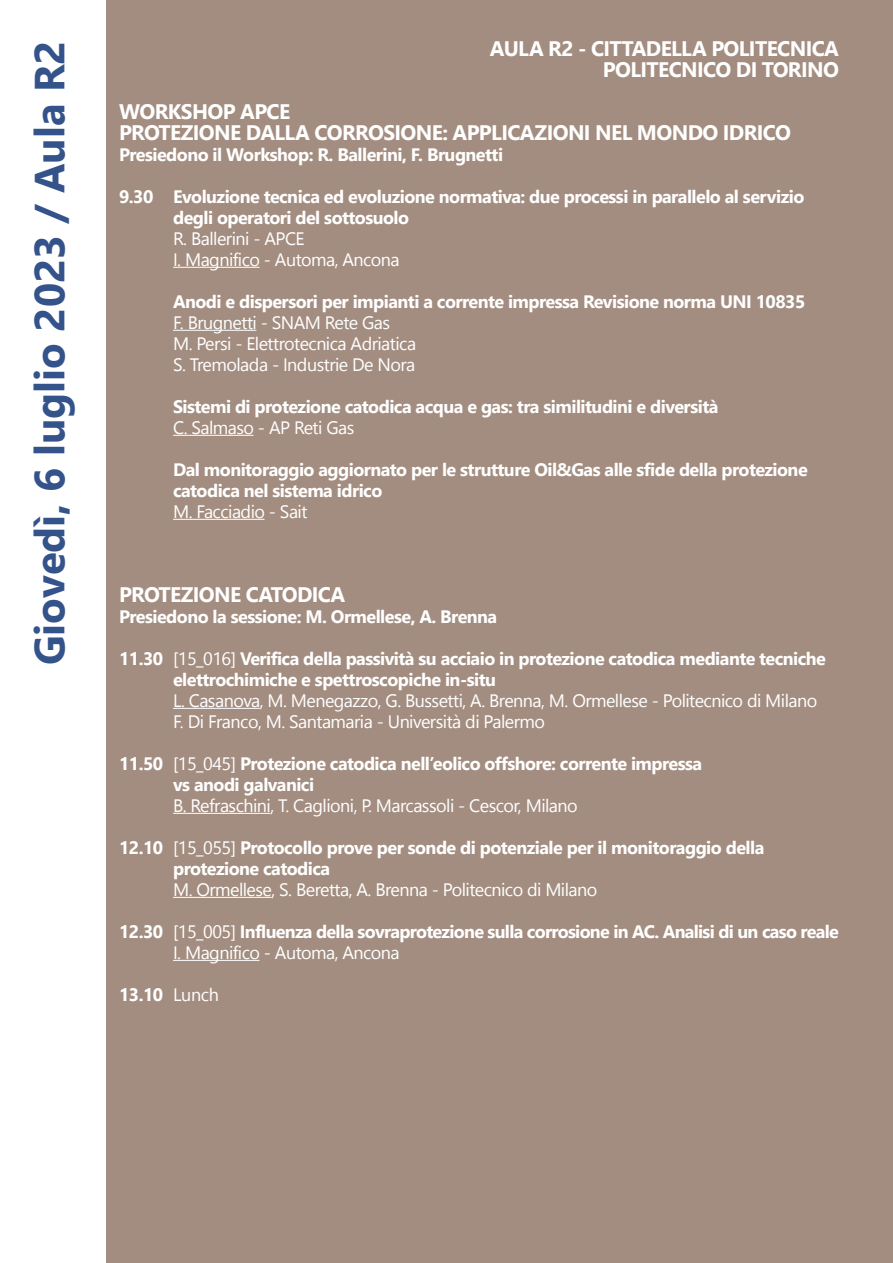
<style>
.page{position:relative;width:893px;height:1263px;background:#fff}
.page>*{position:absolute;margin:0;border:0;box-sizing:border-box;transform-origin:0 0}
.t1{font:700 42px "Nirmala UI";color:#34538a}
.t2{font:700 21px/21px "Nirmala UI";letter-spacing:-.03em;color:#fff;text-align:right}
.t3{font:700 18px/21px "Nirmala UI";letter-spacing:-.03em;color:#fff}
.t4{font:18px/21px "Nirmala UI";letter-spacing:-.03em;color:#fff}
.s1{font-weight:400}
</style>
<div class="page">
<div style="left:105px;top:0;width:788px;height:1263px;background:#a38d80"></div>
<hr style="left:173px;top:267px;width:87px;height:1px;background:#fff">
<hr style="left:173px;top:330px;width:83px;height:1px;background:#fff">
<hr style="left:173px;top:435px;width:81px;height:1px;background:#fff">
<hr style="left:173px;top:519px;width:92px;height:1px;background:#fff">
<hr style="left:173px;top:708px;width:87px;height:1px;background:#fff">
<hr style="left:173px;top:813px;width:97px;height:1px;background:#fff">
<hr style="left:173px;top:897px;width:98px;height:1px;background:#fff">
<hr style="left:173px;top:960px;width:87px;height:1px;background:#fff">
<h1 class="t1" style="left:15px;top:665px;width:626px;rotate:-90deg">Giovedì, 6 luglio 2023 / Aula R2</h1>
<p class="t2" style="left:490px;top:37px;width:351px">AULA R2 - CITTADELLA POLITECNICA<br>POLITECNICO DI TORINO</p>
<p class="t2" style="left:119px;top:100px;width:673px;text-align:left">WORKSHOP APCE<br>PROTEZIONE DALLA CORROSIONE: APPLICAZIONI NEL MONDO IDRICO</p>
<p class="t3" style="left:119px;top:143px;width:386px">Presiedono il Workshop: R. Ballerini, F. Brugnetti</p>
<p class="t3" style="left:173px;top:185px;width:633px;text-indent:-54px">9.30 Evoluzione tecnica ed evoluzione normativa: due processi in parallelo al servizio degli operatori del sottosuolo</p>
<p class="t4" style="left:173px;top:227px;width:228px">R. Ballerini - APCE<br>I. Magnifico - Automa, Ancona</p>
<p class="t3" style="left:173px;top:290px;width:634px">Anodi e dispersori per impianti a corrente impressa Revisione norma UNI 10835</p>
<p class="t4" style="left:173px;top:311px;width:245px">F. Brugnetti - SNAM Rete Gas<br>M. Persi - Elettrotecnica Adriatica<br>S. Tremolada - Industrie De Nora</p>
<p class="t3" style="left:173px;top:395px;width:547px">Sistemi di protezione catodica acqua e gas: tra similitudini e diversità</p>
<p class="t4" style="left:173px;top:416px;width:183px">C. Salmaso - AP Reti Gas</p>
<p class="t3" style="left:173px;top:458px;width:636px">Dal monitoraggio aggiornato per le strutture Oil&amp;Gas alle sfide della protezione catodica nel sistema idrico</p>
<p class="t4" style="left:173px;top:500px;width:136px">M. Facciadio - Sait</p>
<p class="t2" style="left:119px;top:583px;width:228px">PROTEZIONE CATODICA</p>
<p class="t3" style="left:119px;top:605px;width:380px">Presiedono la sessione: M. Ormellese, A. Brenna</p>
<p class="t3" style="left:173px;top:647px;width:654px;text-indent:-54px">11.30 <span class="s1">[15_016]</span> Verifica della passività su acciaio in protezione catodica mediante tecniche elettrochimiche e spettroscopiche in-situ</p>
<p class="t4" style="left:173px;top:689px;width:646px">L. Casanova, M. Menegazzo, G. Bussetti, A. Brenna, M. Ormellese - Politecnico di Milano<br>F. Di Franco, M. Santamaria - Università di Palermo</p>
<p class="t3" style="left:173px;top:752px;width:531px;text-indent:-54px">11.50 <span class="s1">[15_045]</span> Protezione catodica nell’eolico offshore: corrente impressa vs anodi galvanici</p>
<p class="t4" style="left:173px;top:794px;width:406px">B. Refraschini, T. Caglioni, P. Marcassoli - Cescor, Milano</p>
<p class="t3" style="left:173px;top:836px;width:593px;text-indent:-54px">12.10 <span class="s1">[15_055]</span> Protocollo prove per sonde di potenziale per il monitoraggio della protezione catodica</p>
<p class="t4" style="left:173px;top:878px;width:426px">M. Ormellese, S. Beretta, A. Brenna - Politecnico di Milano</p>
<p class="t3" style="left:173px;top:920px;width:667px;text-indent:-54px">12.30 <span class="s1">[15_005]</span> Influenza della sovraprotezione sulla corrosione in AC. Analisi di un caso reale<br><span class="s1">I. Magnifico - Automa, Ancona</span></p>
<p class="t3" style="left:119px;top:983px;width:101px">13.10 <span class="s1">Lunch</span></p>
</div>
